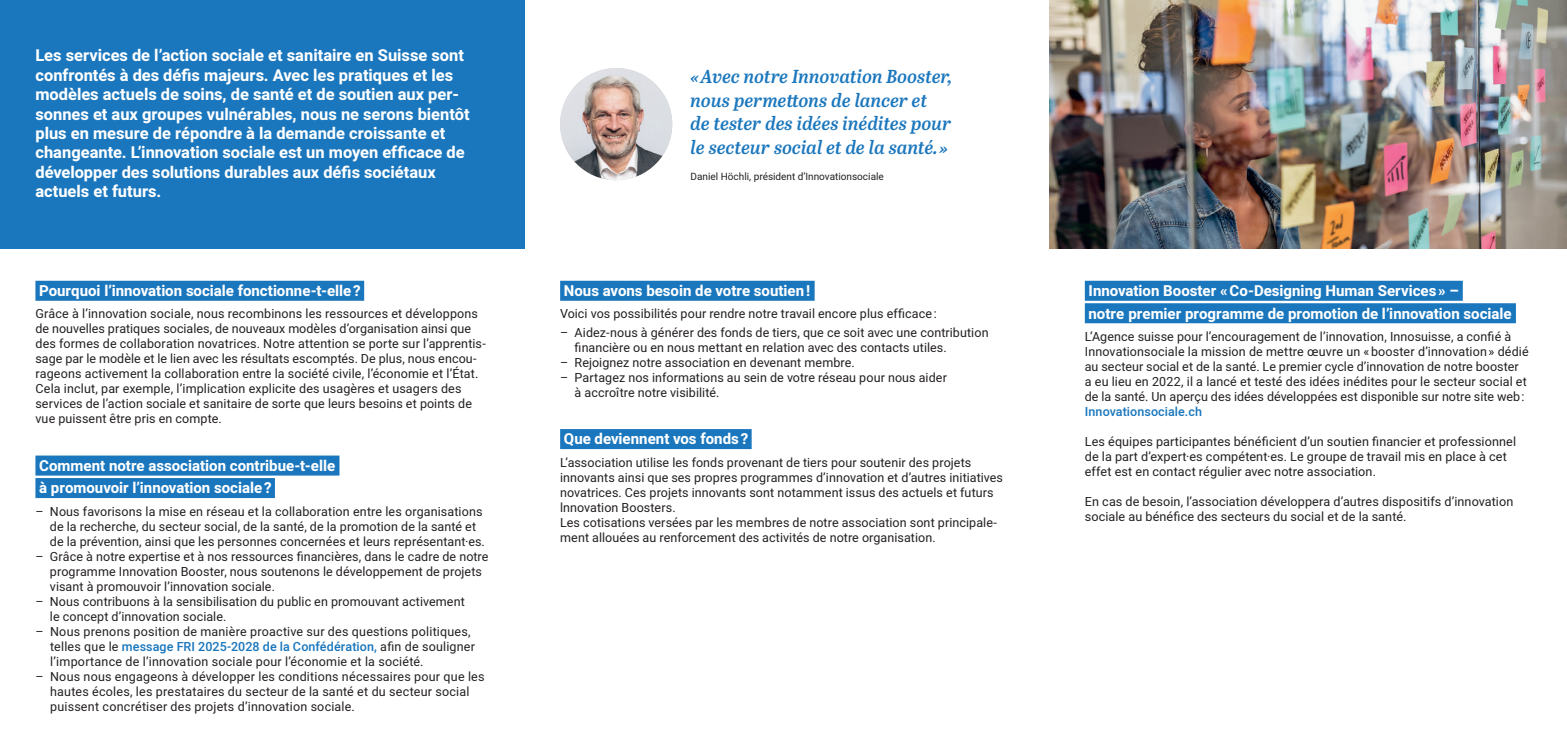
<style>
.page{position:relative;width:1567px;height:745px;background:#fff}
.page>*{position:absolute;margin:0;border:0;box-sizing:border-box;transform-origin:0 0}
.t1{font:italic 18.75px/23.8px "Abril Titling Sb";letter-spacing:.005em;color:#1b77bd}
.t2{font:700 16.25px/19.4px "Heebo";color:#fff}
.t3{font:700 15px/22.5px "Heebo";color:#fff}
.t4{font:12.5px/15px "Heebo";letter-spacing:.01em;color:#231f20}
.t5{font:500 12.5px "Heebo";letter-spacing:.005em;color:#1b77bd}
.t6{font:10px "Heebo";color:#231f20}
.s1{color:#1b77bd}
.s2{font-weight:500;color:#1b77bd}
</style>
<div class="page">
<div style="left:0;top:0;width:524px;height:248px;background:#1b77bd"></div>
<img style="left:1049px;top:0;width:517px;height:248px">
<div style="left:560px;top:280px;width:254px;height:20px;background:#1b77bd"></div>
<div style="left:560px;top:429px;width:191px;height:20px;background:#1b77bd"></div>
<div style="left:1084px;top:280px;width:378px;height:20px;background:#1b77bd"></div>
<div style="left:1084px;top:303px;width:431px;height:20px;background:#1b77bd"></div>
<div style="left:35px;top:280px;width:329px;height:20px;background:#1b77bd"></div>
<div style="left:35px;top:455px;width:304px;height:20px;background:#1b77bd"></div>
<div style="left:35px;top:477px;width:240px;height:20px;background:#1b77bd"></div>
<img style="left:560px;top:68px;width:112px;height:112px;border-radius:56px">
<p class="t2" style="left:35px;top:46px;width:436px">Les services de l’action sociale et sanitaire en Suisse sont confrontés à des défis majeurs. Avec les pratiques et les modèles actuels de soins, de santé et de soutien aux per&shy;sonnes et aux groupes vulnérables, nous ne serons bientôt plus en mesure de répondre à la demande croissante et changeante. L’innovation sociale est un moyen efficace de développer des solutions durables aux défis sociétaux actuels et futurs.</p>
<p class="t3" style="left:39px;top:280px;width:326px">Pourquoi l’innovation sociale fonctionne-t-elle?<span class="s1">.</span></p>
<p class="t4" style="left:35px;top:306px;width:452px">Grâce à l’innovation sociale, nous recombinons les ressources et développons de nouvelles pratiques sociales, de nouveaux modèles d’organisation ainsi que des formes de collaboration novatrices. Notre attention se porte sur l’apprentis&shy;sage par le modèle et le lien avec les résultats escomptés. De plus, nous encou&shy;rageons activement la collaboration entre la société civile, l’économie et l’État.<br>Cela inclut, par exemple, l’implication explicite des usagères et usagers des services de l’action sociale et sanitaire de sorte que leurs besoins et points de vue puissent être pris en compte.</p>
<p class="t3" style="left:39px;top:454px;width:302px">Comment notre association contribue-t-elle<span class="s1">. </span>à promouvoir l’innovation sociale?<span class="s1">.</span></p>
<p class="t4" style="left:50px;top:503px;width:436px;text-indent:-14px">– Nous favorisons la mise en réseau et la collaboration entre les organisations de la recherche, du secteur social, de la santé, de la promotion de la santé et de la prévention, ainsi que les personnes concernées et leurs représentant·es.</p>
<p class="t4" style="left:50px;top:548px;width:440px;text-indent:-14px">– Grâce à notre expertise et à nos ressources financières, dans le cadre de notre programme Innovation Booster, nous soutenons le développement de projets visant à promouvoir l’innovation sociale.</p>
<p class="t4" style="left:50px;top:593px;width:416px;text-indent:-14px">– Nous contribuons à la sensibilisation du public en promouvant activement le concept d’innovation sociale.</p>
<p class="t4" style="left:50px;top:623px;width:426px;text-indent:-15px">– Nous prenons position de manière proactive sur des questions politiques, telles que le <span class="s2">message FRI 2025-2028 de la Confédération,</span> afin de souligner l’importance de l’innovation sociale pour l’économie et la société.</p>
<p class="t4" style="left:50px;top:668px;width:436px;text-indent:-15px">– Nous nous engageons à développer les conditions nécessaires pour que les hautes écoles, les prestataires du secteur de la santé et du secteur social puissent concrétiser des projets d’innovation sociale.</p>
<h1 class="t1" style="left:690px;top:63px;width:263px">« Avec notre Innovation Booster, nous permettons de lancer et<br>de tester des idées inédites pour le secteur social et de la santé. »</h1>
<p class="t6" style="left:690px;top:170px;width:195px">Daniel Höchli, président d’Innovationsociale</p>
<p class="t3" style="left:564px;top:280px;width:252px">Nous avons besoin de votre soutien!<span class="s1">.</span></p>
<p class="t4" style="left:560px;top:306px;width:378px">Voici vos possibilités pour rendre notre travail encore plus efficace:</p>
<p class="t4" style="left:574px;top:324px;width:415px;text-indent:-14px">– Aidez-nous à générer des fonds de tiers, que ce soit avec une contribution financière ou en nous mettant en relation avec des contacts utiles.</p>
<p class="t4" style="left:560px;top:354px;width:296px">– Rejoignez notre association en devenant membre.</p>
<p class="t4" style="left:574px;top:369px;width:374px;text-indent:-14px">– Partagez nos informations au sein de votre réseau pour nous aider à accroître notre visibilité.</p>
<p class="t3" style="left:564px;top:428px;width:189px">Que deviennent vos fonds?<span class="s1">.</span></p>
<p class="t4" style="left:560px;top:454px;width:444px">L’association utilise les fonds provenant de tiers pour soutenir des projets innovants ainsi que ses propres programmes d’innovation et d’autres initiatives novatrices. Ces projets innovants sont notamment issus des actuels et futurs lnnovation Boosters.<br>Les cotisations versées par les membres de notre association sont principale&shy;ment allouées au renforcement des activités de notre organisation.</p>
<p class="t3" style="left:1088px;top:280px;width:429px">Innovation Booster «Co-Designing Human Services» –<span class="s1">. </span>notre<span class="s1">.</span>premier programme de promotion de l’innovation sociale<span class="s1">.</span></p>
<p class="t4" style="left:1084px;top:328px;width:445px">L’Agence suisse pour l’encouragement de l’innovation, Innosuisse, a confié à Innovationsociale la mission de mettre œuvre un «booster d’innovation» dédié au secteur social et de la santé. Le premier cycle d’innovation de notre booster<br>a eu lieu en 2022, il a lancé et testé des idées inédites pour le secteur social et de la santé. Un aperçu des idées développées est disponible sur notre site web:</p>
<p class="t5" style="left:1084px;top:402px;width:119px">Innovationsociale.ch</p>
<p class="t4" style="left:1084px;top:433px;width:433px">Les équipes participantes bénéficient d’un soutien financier et professionnel de la part d’expert·es compétent·es. Le groupe de travail mis en place à cet effet est en contact régulier avec notre association.</p>
<p class="t4" style="left:1084px;top:493px;width:430px">En cas de besoin, l’association développera d’autres dispositifs d’innovation sociale au bénéfice des secteurs du social et de la santé.</p>
</div>
